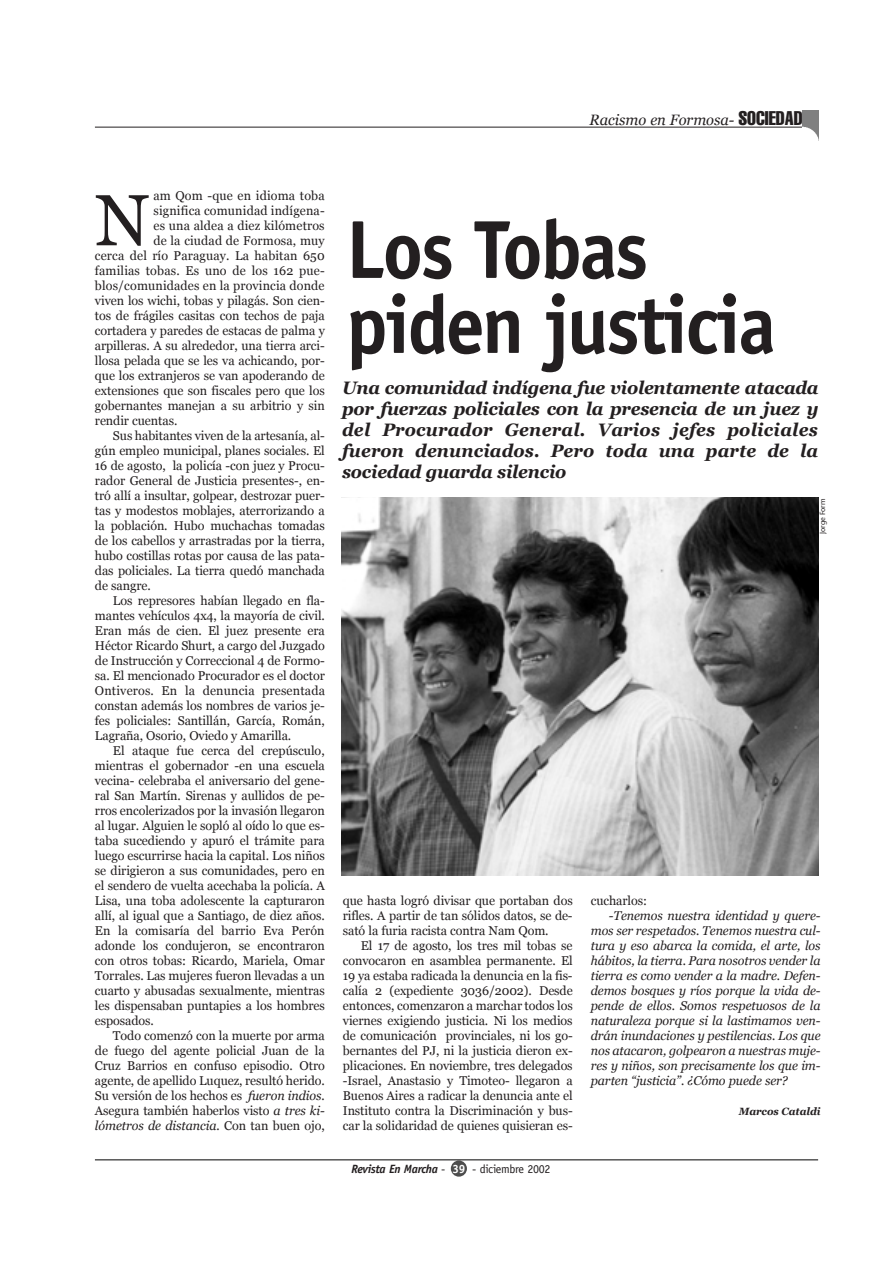
<style>
.page{position:relative;width:893px;height:1263px;background:#fff}
.page>*{position:absolute;margin:0;border:0;box-sizing:border-box;transform-origin:0 0}
.t1{font:700 82.5px/75px "Officina Sans";letter-spacing:-.035em;color:#231f20;scale:.95 1}
.t2{font:72.15px "Georgia";color:#231f20}
.t3{font:italic 700 18px/21px "Georgia";letter-spacing:.005em;color:#231f20;text-align:justify}
.t4{font:italic 15px "Georgia";color:#231f20}
.t5{font:12.75px/15px "Georgia";letter-spacing:-.005em;color:#231f20;text-align:justify}
.t6{font:italic 12.75px/15px "Georgia";letter-spacing:-.005em;color:#231f20;text-align:justify}
.t7{font:12.75px "Georgia";letter-spacing:.015em;color:#231f20}
.t8{font:italic 700 12px "Officina Sans";letter-spacing:-.03em;color:#231f20}
.t9{font:italic 700 10.5px "Georgia";letter-spacing:-.005em;color:#231f20}
.t10{font:7.5px "Stone Sans";letter-spacing:-.01em;color:#231f20}
.s1{font-family:"Helvetica";font-style:normal;font-stretch:extra-condensed;font-size:19.5px}
.s2{font-style:italic}
.s3{font-style:normal}
.s4{font-weight:400;font-style:normal}
.s5{font-style:normal;color:#fff}
</style>
<div class="page">
<div style="left:451px;top:1161px;width:16px;height:16px;background:#4d4d4d;border-radius:50%"></div>
<hr style="left:95px;top:1160px;width:723px;height:1px;background:#000">
<hr style="left:95px;top:127px;width:707px;height:1px;background:#231f20">
<img style="left:802px;top:111px;width:16px;height:26px">
<img style="left:342px;top:497px;width:476px;height:378px">
<p class="t4" style="left:589px;top:111px;width:214px">Racismo en Formosa- <span class="s1">SOCIEDAD</span></p>
<h2 class="t2" style="left:95px;top:179px;width:56px">N</h2>
<p class="t5" style="left:153px;top:188px;width:173px">am Qom -que en idioma toba</p>
<p class="t5" style="left:153px;top:203px;width:173px">significa comunidad indígena-</p>
<p class="t5" style="left:153px;top:218px;width:173px">es una aldea a diez kilómetros</p>
<p class="t5" style="left:153px;top:233px;width:173px">de la ciudad de Formosa, muy</p>
<p class="t5" style="left:95px;top:248px;width:231px">cerca del río Paraguay. La habitan 650</p>
<p class="t5" style="left:95px;top:263px;width:231px">familias tobas. Es uno de los 162 pue-</p>
<p class="t5" style="left:95px;top:278px;width:231px">blos/comunidades en la provincia donde</p>
<p class="t5" style="left:95px;top:293px;width:231px">viven los wichi, tobas y pilagás. Son cien-</p>
<p class="t5" style="left:95px;top:308px;width:231px">tos de frágiles casitas con techos de paja</p>
<p class="t5" style="left:95px;top:323px;width:231px">cortadera y paredes de estacas de palma y</p>
<p class="t5" style="left:95px;top:338px;width:231px">arpilleras. A su alrededor, una tierra arci-</p>
<p class="t5" style="left:95px;top:353px;width:231px">llosa pelada que se les va achicando, por-</p>
<p class="t5" style="left:95px;top:368px;width:231px">que los extranjeros se van apoderando de</p>
<p class="t5" style="left:95px;top:383px;width:231px">extensiones que son fiscales pero que los</p>
<p class="t5" style="left:95px;top:398px;width:231px">gobernantes manejan a su arbitrio y sin</p>
<p class="t5" style="left:95px;top:413px;width:84px">rendir cuentas.</p>
<p class="t5" style="left:113px;top:428px;width:213px">Sus habitantes viven de la artesanía, al-</p>
<p class="t5" style="left:95px;top:443px;width:231px">gún empleo municipal, planes sociales. El</p>
<p class="t5" style="left:95px;top:458px;width:231px">16 de agosto, la policía -con juez y Procu-</p>
<p class="t5" style="left:95px;top:473px;width:231px">rador General de Justicia presentes-, en-</p>
<p class="t5" style="left:95px;top:488px;width:231px">tró allí a insultar, golpear, destrozar puer-</p>
<p class="t5" style="left:95px;top:503px;width:231px">tas y modestos moblajes, aterrorizando a</p>
<p class="t5" style="left:95px;top:518px;width:231px">la población. Hubo muchachas tomadas</p>
<p class="t5" style="left:95px;top:533px;width:231px">de los cabellos y arrastradas por la tierra,</p>
<p class="t5" style="left:95px;top:548px;width:231px">hubo costillas rotas por causa de las pata-</p>
<p class="t5" style="left:95px;top:563px;width:231px">das policiales. La tierra quedó manchada</p>
<p class="t5" style="left:95px;top:578px;width:57px">de sangre.</p>
<p class="t5" style="left:113px;top:593px;width:213px">Los represores habían llegado en fla-</p>
<p class="t5" style="left:95px;top:608px;width:231px">mantes vehículos 4x4, la mayoría de civil.</p>
<p class="t5" style="left:95px;top:623px;width:231px">Eran más de cien. El juez presente era</p>
<p class="t5" style="left:95px;top:638px;width:231px">Héctor Ricardo Shurt, a cargo del Juzgado</p>
<p class="t5" style="left:95px;top:653px;width:231px">de Instrucción y Correccional 4 de Formo-</p>
<p class="t5" style="left:95px;top:668px;width:231px">sa. El mencionado Procurador es el doctor</p>
<p class="t7" style="left:95px;top:684px;width:231px">Ontiveros. En la denuncia presentada</p>
<p class="t5" style="left:95px;top:698px;width:231px">constan además los nombres de varios je-</p>
<p class="t5" style="left:95px;top:713px;width:231px">fes policiales: Santillán, García, Román,</p>
<p class="t5" style="left:95px;top:728px;width:198px">Lagraña, Osorio, Oviedo y Amarilla.</p>
<p class="t5" style="left:113px;top:743px;width:213px">El ataque fue cerca del crepúsculo,</p>
<p class="t5" style="left:95px;top:758px;width:231px">mientras el gobernador -en una escuela</p>
<p class="t5" style="left:95px;top:773px;width:231px">vecina- celebraba el aniversario del gene-</p>
<p class="t5" style="left:95px;top:788px;width:231px">ral San Martín. Sirenas y aullidos de pe-</p>
<p class="t5" style="left:95px;top:803px;width:231px">rros encolerizados por la invasión llegaron</p>
<p class="t5" style="left:95px;top:818px;width:231px">al lugar. Alguien le sopló al oído lo que es-</p>
<p class="t5" style="left:95px;top:833px;width:231px">taba sucediendo y apuró el trámite para</p>
<p class="t5" style="left:95px;top:848px;width:231px">luego escurrirse hacia la capital. Los niños</p>
<p class="t5" style="left:95px;top:863px;width:231px">se dirigieron a sus comunidades, pero en</p>
<p class="t5" style="left:95px;top:878px;width:231px">el sendero de vuelta acechaba la policía. A</p>
<p class="t5" style="left:95px;top:893px;width:231px">Lisa, una toba adolescente la capturaron</p>
<p class="t5" style="left:95px;top:908px;width:231px">allí, al igual que a Santiago, de diez años.</p>
<p class="t5" style="left:95px;top:923px;width:231px">En la comisaría del barrio Eva Perón</p>
<p class="t5" style="left:95px;top:938px;width:231px">adonde los condujeron, se encontraron</p>
<p class="t5" style="left:95px;top:953px;width:231px">con otros tobas: Ricardo, Mariela, Omar</p>
<p class="t5" style="left:95px;top:968px;width:231px">Torrales. Las mujeres fueron llevadas a un</p>
<p class="t5" style="left:95px;top:983px;width:231px">cuarto y abusadas sexualmente, mientras</p>
<p class="t5" style="left:95px;top:998px;width:231px">les dispensaban puntapies a los hombres</p>
<p class="t5" style="left:95px;top:1013px;width:61px">esposados.</p>
<p class="t5" style="left:113px;top:1028px;width:213px">Todo comenzó con la muerte por arma</p>
<p class="t5" style="left:95px;top:1043px;width:231px">de fuego del agente policial Juan de la</p>
<p class="t5" style="left:95px;top:1058px;width:231px">Cruz Barrios en confuso episodio. Otro</p>
<p class="t5" style="left:95px;top:1073px;width:231px">agente, de apellido Luquez, resultó herido.</p>
<p class="t5" style="left:95px;top:1088px;width:231px">Su versión de los hechos es <span class="s2">fueron indios.</span></p>
<p class="t5" style="left:95px;top:1103px;width:231px">Asegura también haberlos visto <span class="s2">a tres ki-</span></p>
<p class="t6" style="left:95px;top:1118px;width:231px">lómetros de distancia. <span class="s3">Con tan buen ojo,</span></p>
<h1 class="t1" style="left:346px;top:219px;width:454px">Los Tobas piden justicia</h1>
<h3 class="t3" style="left:342px;top:377px;width:478px">Una comunidad indígena fue violentamente atacada por fuerzas policiales con la presencia de un juez y del Procurador General. Varios jefes policiales fueron denunciados. Pero toda una parte de la sociedad guarda silencio</h3>
<p class="t10" style="left:819px;top:534px;width:37px;rotate:-90deg">Jorge Form</p>
<p class="t5" style="left:343px;top:893px;width:231px">que hasta logró divisar que portaban dos rifles. A partir de tan sólidos datos, se de&shy;sató la furia racista contra Nam Qom.</p>
<p class="t5" style="left:343px;top:938px;width:231px;text-indent:18px">El 17 de agosto, los tres mil tobas se convocaron en asamblea permanente. El 19 ya estaba radicada la denuncia en la fis&shy;calía 2 (expediente 3036/2002). Desde entonces, comenzaron a marchar todos los viernes exigiendo justicia. Ni los medios de comunicación provinciales, ni los go&shy;bernantes del PJ, ni la justicia dieron ex&shy;plicaciones. En noviembre, tres delegados -Israel, Anastasio y Timoteo- llegaron a Buenos Aires a radicar la denuncia ante el Instituto contra la Discriminación y bus&shy;car la solidaridad de quienes quisieran es-</p>
<p class="t8" style="left:351px;top:1164px;width:200px">Revista En Marcha <span class="s4">-</span> <span class="s5">39</span> <span class="s4">- diciembre 2002</span></p>
<p class="t5" style="left:590px;top:893px;width:58px">cucharlos:</p>
<p class="t6" style="left:590px;top:908px;width:231px;text-indent:18px">-Tenemos nuestra identidad y quere&shy;mos ser respetados. Tenemos nuestra cul&shy;tura y eso abarca la comida, el arte, los hábitos, la tierra. Para nosotros vender la tierra es como vender a la madre. Defen&shy;demos bosques y ríos porque la vida de&shy;pende de ellos. Somos respetuosos de la naturaleza porque si la lastimamos ven&shy;drán inundaciones y pestilencias. Los que nos atacaron, golpearon a nuestras muje&shy;res y niños, son precisamente los que im&shy;parten “justicia”. ¿Cómo puede ser?</p>
<p class="t9" style="left:738px;top:1106px;width:83px">Marcos Cataldi</p>
</div>
